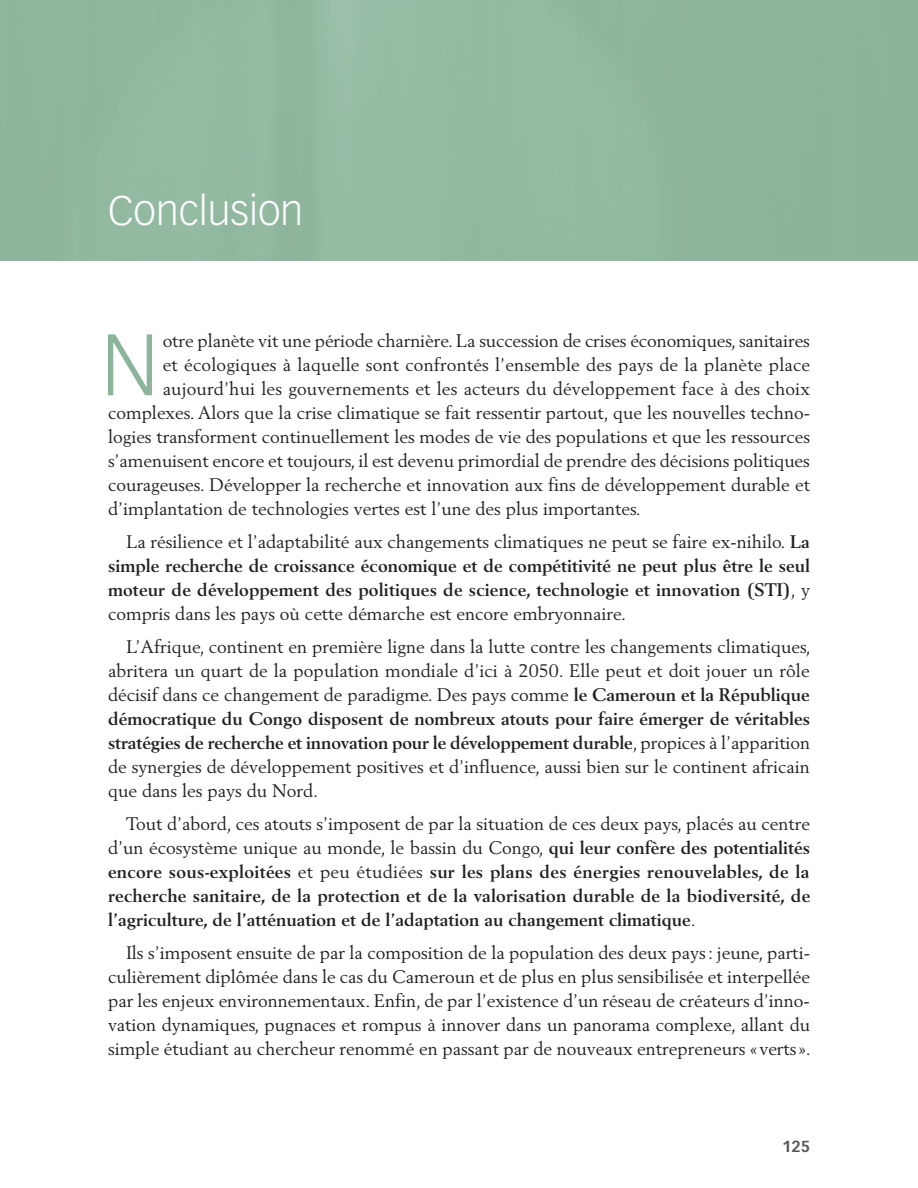
<style>
.page{position:relative;width:918px;height:1188px;background:#fff}
.page>*{position:absolute;margin:0;border:0;box-sizing:border-box;transform-origin:0 0}
.t1{font:300 85.35px "Vectora LT Std";color:#8bb49a}
.t2{font:300 40.5px "Vectora LT Std";color:#fff}
.t3{font:18px/24px "Berling LT Std";color:#231f20;text-align:justify}
.t4{font:700 18px/24px "Berling LT Std";color:#231f20;text-align:justify}
.t5{font:700 15.75px "Vectora LT Std";color:#57585a}
.s1{font-weight:400}
.s2{font-weight:700}
</style>
<div class="page">
<h2 class="t2" style="left:108px;top:187px;width:197px">Conclusion</h2>
<h1 class="t1" style="left:102px;top:316px;width:58px">N</h1>
<p class="t3" style="left:163px;top:329px;width:649px">otre planète vit une période charnière. La succession de crises économiques, sanitaires</p>
<p class="t3" style="left:163px;top:353px;width:649px">et écologiques à laquelle sont confrontés l’ensemble des pays de la planète place</p>
<p class="t3" style="left:163px;top:377px;width:649px">aujourd’hui les gouvernements et les acteurs du développement face à des choix</p>
<p class="t3" style="left:108px;top:401px;width:704px">complexes. Alors que la crise climatique se fait ressentir partout, que les nouvelles techno-</p>
<p class="t3" style="left:108px;top:425px;width:703px">logies transforment continuellement les modes de vie des populations et que les ressources</p>
<p class="t3" style="left:108px;top:449px;width:703px">s’amenuisent encore et toujours, il est devenu primordial de prendre des décisions politiques</p>
<p class="t3" style="left:108px;top:473px;width:703px">courageuses. Développer la recherche et innovation aux fins de développement durable et</p>
<p class="t3" style="left:108px;top:497px;width:534px">d’implantation de technologies vertes est l’une des plus importantes.</p>
<p class="t4" style="left:108px;top:530px;width:704px;text-indent:18px"><span class="s1">La résilience et l’adaptabilité aux changements climatiques ne peut se faire ex-nihilo.</span> La simple recherche de croissance économique et de compétitivité ne peut plus être le seul moteur de développement des politiques de science, technologie et innovation (STI)<span class="s1">, y compris dans les pays où cette démarche est encore embryonnaire.</span></p>
<p class="t3" style="left:108px;top:635px;width:704px;text-indent:18px">L’Afrique, continent en première ligne dans la lutte contre les changements climatiques, abritera un quart de la population mondiale d’ici à 2050. Elle peut et doit jouer un rôle décisif dans ce changement de paradigme. Des pays comme <span class="s2">le Cameroun et la République démocratique du Congo disposent de nombreux atouts pour faire émerger de véritables stratégies de recherche et innovation pour le développement durable</span>, propices à l’apparition de synergies de développement positives et d’influence, aussi bien sur le continent africain que dans les pays du Nord.</p>
<p class="t4" style="left:108px;top:812px;width:704px;text-indent:18px"><span class="s1">Tout d’abord, ces atouts s’imposent de par la situation de ces deux pays, placés au centre d’un écosystème unique au monde, le bassin du Congo,</span> qui leur confère des potentialités encore sous-exploitées <span class="s1">et peu étudiées</span> sur les plans des énergies renouvelables, de la recherche sanitaire, de la protection et de la valorisation durable de la biodiversité, de l’agriculture, de l’atténuation et de l’adaptation au changement climatique<span class="s1">.</span></p>
<p class="t3" style="left:108px;top:941px;width:704px;text-align:left;text-indent:18px">Ils s’imposent ensuite de par la composition de la population des deux pays: jeune, parti&shy;culièrement diplômée dans le cas du Cameroun et de plus en plus sensibilisée et interpellée par les enjeux environnementaux. Enfin, de par l’existence d’un réseau de créateurs d’inno&shy;vation dynamiques, pugnaces et rompus à innover dans un panorama complexe, allant du simple étudiant au chercheur renommé en passant par de nouveaux entrepreneurs «verts».</p>
<p class="t5" style="left:782px;top:1137px;width:29px">125</p>
</div>
